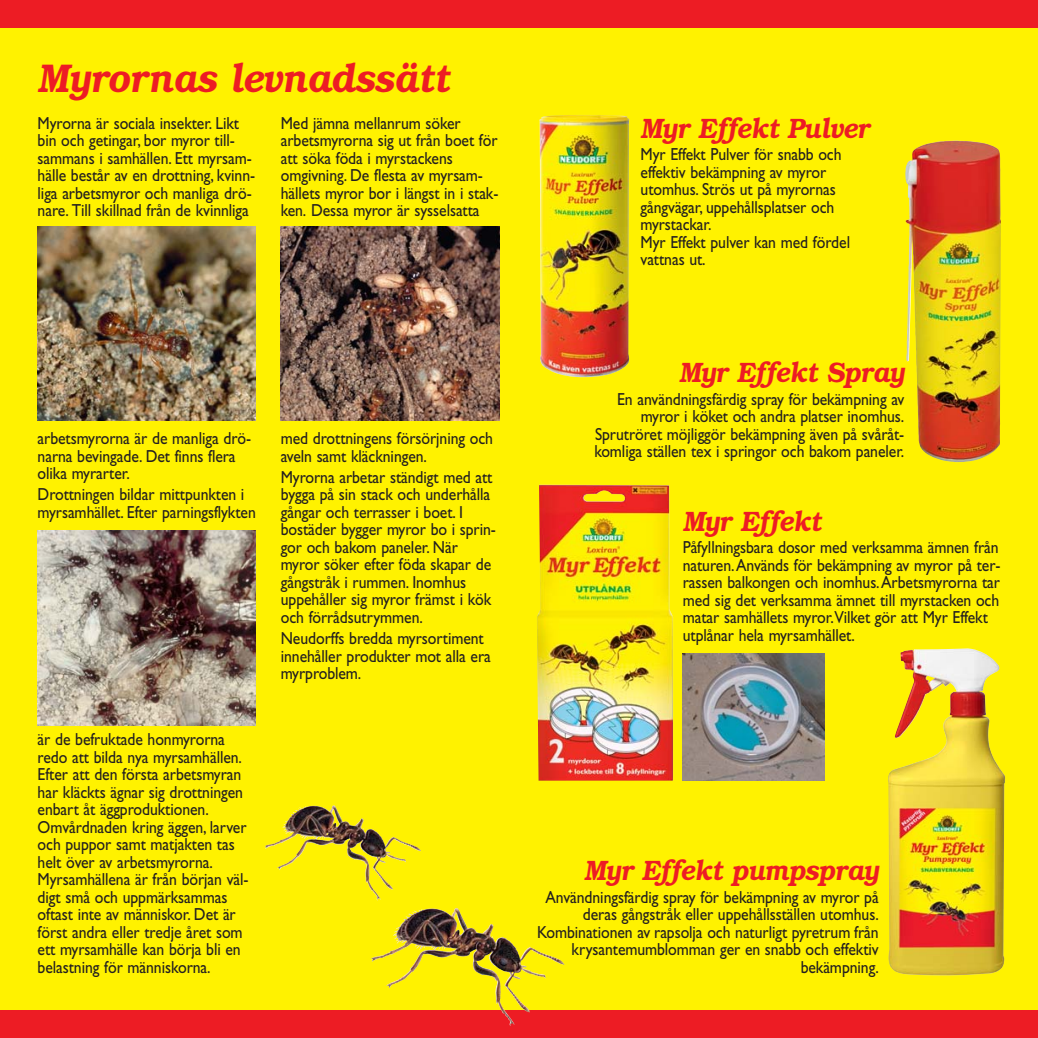
<style>
.page{position:relative;width:1038px;height:1038px;background:#fff}
.page>*{position:absolute;margin:0;border:0;box-sizing:border-box;transform-origin:0 0}
.t1{font:italic 600 40.07px "Bookman";letter-spacing:-.005em;color:#ed1c24;scale:.9 1}
.t2{font:italic 600 28px "Bookman";letter-spacing:-.015em;color:#ed1c24;scale:.9 1}
.t3{font:17.5px/17.5px "Gill Sans";letter-spacing:-.005em;color:#231f20;scale:.9 1}
</style>
<div class="page">
<div style="left:0;top:0;width:1038px;height:1029px;background:#fff200"></div>
<div style="left:0;top:1010px;width:1038px;height:28px;background:#ed1c24"></div>
<div style="left:0;top:0;width:1038px;height:28px;background:#ed1c24"></div>
<img style="left:333px;top:805px;width:88px;height:95px">
<img style="left:456px;top:908px;width:108px;height:118px">
<img style="left:38px;top:227px;width:218px;height:193px">
<img style="left:38px;top:530px;width:218px;height:195px">
<img style="left:281px;top:227px;width:218px;height:193px">
<img style="left:539px;top:115px;width:90px;height:263px">
<img style="left:537px;top:485px;width:136px;height:295px">
<img style="left:905px;top:140px;width:95px;height:322px">
<img style="left:888px;top:648px;width:117px;height:327px">
<img style="left:683px;top:653px;width:141px;height:128px">
<h1 class="t1" style="left:38px;top:62px;width:459px">Myrornas levnadssätt</h1>
<p class="t3" style="left:38px;top:116px;width:243px">Myrorna är sociala insekter. Likt bin och getingar, bor myror till&shy;sammans i samhällen. Ett myrsam&shy;hälle består av en drottning, kvinn&shy;liga arbetsmyror och manliga drö&shy;nare. Till skillnad från de kvinnliga</p>
<p class="t3" style="left:281px;top:116px;width:243px">Med jämna mellanrum söker arbetsmyrorna sig ut från boet för att söka föda i myrstackens omgivning. De flesta av myrsam&shy;hällets myror bor i längst in i stak&shy;ken. Dessa myror är sysselsatta</p>
<p class="t3" style="left:38px;top:431px;width:239px">arbetsmyrorna är de manliga drö&shy;narna bevingade. Det finns flera olika myrarter.</p>
<p class="t3" style="left:38px;top:487px;width:244px">Drottningen bildar mittpunkten i myrsamhället. Efter parningsflykten</p>
<p class="t3" style="left:38px;top:732px;width:236px">är de befruktade honmyrorna redo att bilda nya myrsamhällen.<br>Efter att den första arbetsmyran har kläckts ägnar sig drottningen enbart åt äggproduktionen.<br>Omvårdnaden kring äggen, larver och puppor samt matjakten tas helt över av arbetsmyrorna.<br>Myrsamhällena är från början väl&shy;digt små och uppmärksammas oftast inte av människor. Det är först andra eller tredje året som ett myrsamhälle kan börja bli en belastning för människorna.</p>
<p class="t3" style="left:281px;top:431px;width:237px">med drottningens försörjning och aveln samt kläckningen.</p>
<p class="t3" style="left:281px;top:470px;width:240px">Myrorna arbetar ständigt med att bygga på sin stack och underhålla gångar och terrasser i boet. I bostäder bygger myror bo i sprin&shy;gor och bakom paneler. När myror söker efter föda skapar de gångstråk i rummen. Inomhus uppehåller sig myror främst i kök och förrådsutrymmen.</p>
<p class="t3" style="left:281px;top:631px;width:235px">Neudorffs bredda myrsortiment innehåller produkter mot alla era myrproblem.</p>
<h2 class="t2" style="left:640px;top:117px;width:256px">Myr Effekt Pulver</h2>
<p class="t3" style="left:640px;top:147px;width:234px">Myr Effekt Pulver för snabb och effektiv bekämpning av myror utomhus. Strös ut på myrornas gångvägar, uppehållsplatser och myrstackar.<br>Myr Effekt pulver kan med fördel vattnas ut.</p>
<h2 class="t2" style="left:679px;top:362px;width:252px">Myr Effekt Spray</h2>
<p class="t3" style="left:594px;top:392px;width:346px;text-align:right">En användningsfärdig spray för bekämpning av myror i köket och andra platser inomhus.<br>Sprutröret möjliggör bekämpning även på svåråt&shy;komliga ställen tex i springor och bakom paneler.</p>
<h2 class="t2" style="left:682px;top:510px;width:155px">Myr Effekt</h2>
<p class="t3" style="left:682px;top:540px;width:355px">Påfyllningsbara dosor med verksamma ämnen från naturen. Används för bekämpning av myror på ter&shy;rassen balkongen och inomhus. Arbetsmyrorna tar med sig det verksamma ämnet till myrstacken och matar samhällets myror.Vilket gör att Myr Effekt utplånar hela myrsamhället.</p>
<h2 class="t2" style="left:584px;top:859px;width:329px">Myr Effekt pumpspray</h2>
<p class="t3" style="left:537px;top:890px;width:381px;text-align:right">Användningsfärdig spray för bekämpning av myror på deras gångstråk eller uppehållsställen utomhus.<br>Kombinationen av rapsolja och naturligt pyretrum från krysantemumblomman ger en snabb och effektiv bekämpning.</p>
</div>
